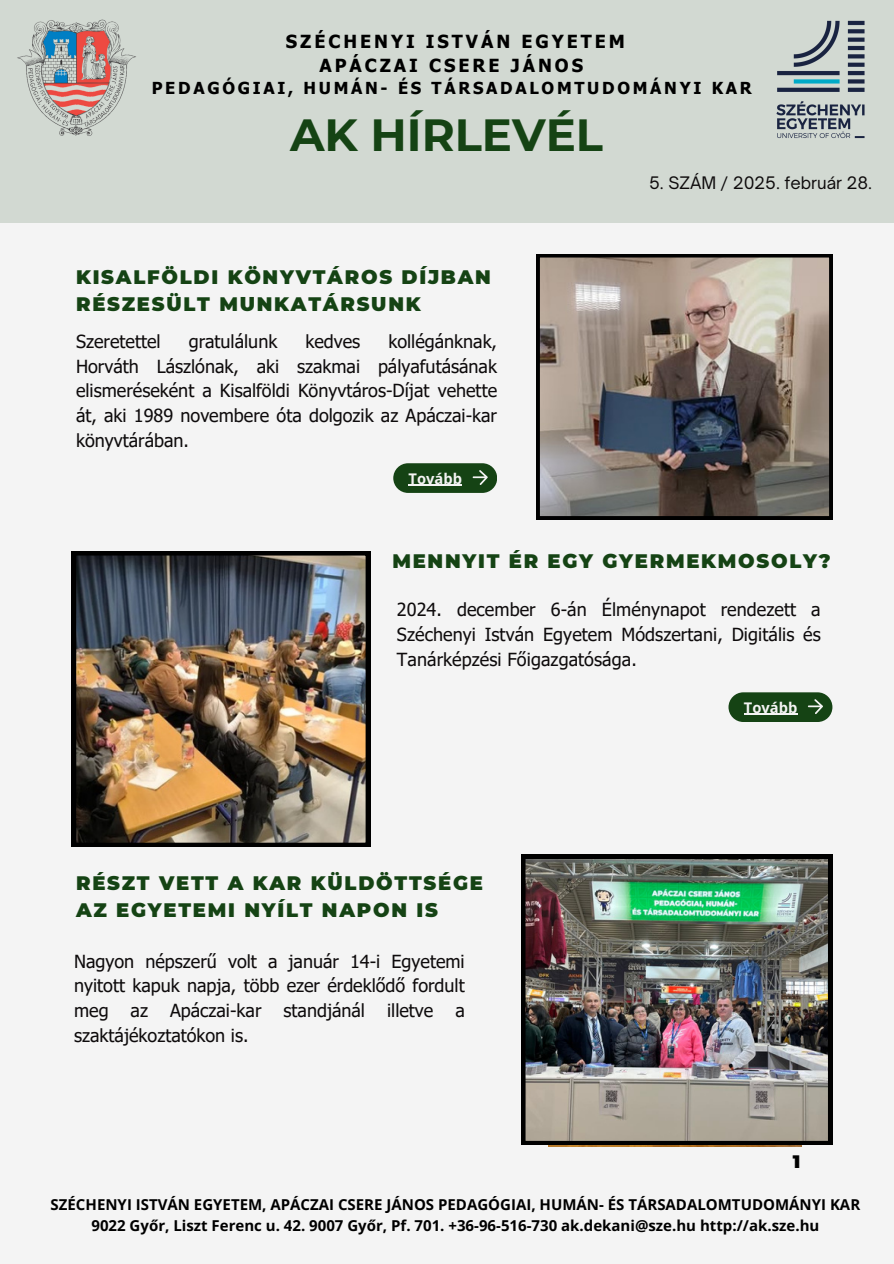
<style>
.page{position:relative;width:894px;height:1264px;background:#fff}
.page>*{position:absolute;margin:0;border:0;box-sizing:border-box;transform-origin:0 0}
.t1{font:700 45px "Montserrat";color:#154314}
.t2{font:900 19.5px/27px "Montserrat";letter-spacing:.09em;color:#154314}
.t3{font:18px/24.8px "Tahoma";color:#0e0b0c;text-align:justify}
.t4{font:700 18px/24.8px "Tahoma";letter-spacing:.165em;color:#000;text-align:center}
.t5{font:900 18px "Montserrat";color:#000}
.t6{font:700 16.5px "Tahoma";letter-spacing:.165em;color:#000}
.t7{font:16.5px "Open Sauce One";color:#0e0b0c}
.t8{font:700 15px/20.2px "Open Sans";color:#000;text-align:center}
.t9{font:700 14.7px "Open Sans";color:#f4f4f4}
</style>
<div class="page">
<div style="left:0;top:0;width:893px;height:1263px;background:#f4f4f4"></div>
<img style="left:72px;top:551px;width:298px;height:296px">
<img style="left:536px;top:254px;width:296px;height:265px">
<img style="left:521px;top:854px;width:311px;height:290px">
<div style="left:0;top:0;width:893px;height:222px;background:#d2d9d2"></div>
<img style="left:17px;top:19px;width:119px;height:117px">
<img style="left:776px;top:20px;width:89px;height:119px">
<div style="left:393px;top:463px;width:103px;height:29px;background:#154314;border-radius:15px"></div>
<svg style="left:472px;top:470px;width:15px;height:15px"></svg>
<hr style="left:408px;top:485px;width:54px;height:1px;background:#f4f4f4">
<div style="left:728px;top:692px;width:103px;height:29px;background:#154314;border-radius:15px"></div>
<svg style="left:807px;top:699px;width:15px;height:15px"></svg>
<hr style="left:743px;top:714px;width:54px;height:1px;background:#f4f4f4">
<p class="t4" style="left:286px;top:28px;width:340px">SZÉCHENYI ISTVÁN EGYETEM<br>APÁCZAI CSERE JÁNOS</p>
<p class="t6" style="left:152px;top:77px;width:601px">PEDAGÓGIAI, HUMÁN- ÉS TÁRSADALOMTUDOMÁNYI KAR</p>
<h3 class="t1" style="left:290px;top:108px;width:314px">AK HÍRLEVÉL</h3>
<h1 class="t2" style="left:76px;top:264px;width:416px">KISALFÖLDI KÖNYVTÁROS DÍJBAN<br>RÉSZESÜLT MUNKATÁRSUNK</h1>
<p class="t3" style="left:76px;top:328px;width:422px;text-indent:312px">kollégánknak, Horváth Lászlónak, aki szakmai pályafutásának elismeréseként a Kisalföldi Könyvtáros-Díjat vehette át, aki 1989 novembere óta dolgozik az Apáczai-kar könyvtárában.</p>
<p class="t3" style="left:76px;top:328px;width:86px">Szeretettel</p>
<p class="t3" style="left:189px;top:328px;width:90px">gratulálunk</p>
<p class="t3" style="left:305px;top:328px;width:56px">kedves</p>
<p class="t9" style="left:408px;top:468px;width:55px">Tovább</p>
<h6 class="t7" style="left:649px;top:172px;width:224px">5. SZÁM / 2025. február 28.</h6>
<p class="t2" style="left:392px;top:547px;width:440px">MENNYIT ÉR EGY GYERMEKMOSOLY?</p>
<p class="t3" style="left:397px;top:597px;width:425px">2024. december 6-án Élménynapot rendezett a Széchenyi István Egyetem Módszertani, Digitális és Tanárképzési Főigazgatósága.</p>
<p class="t2" style="left:76px;top:869px;width:408px">RÉSZT VETT A KAR KÜLDÖTTSÉGE<br>AZ EGYETEMI NYÍLT NAPON IS</p>
<h4 class="t3" style="left:74px;top:948px;width:392px">Nagyon népszerű volt a január 14-i Egyetemi nyitott kapuk napja, több ezer érdeklődő fordult meg az Apáczai-kar standjánál illetve a szaktájékoztatókon is.</h4>
<h2 class="t9" style="left:743px;top:697px;width:55px">Tovább</h2>
<p class="t5" style="left:792px;top:1150px;width:9px">1</p>
<h2 class="t8" style="left:51px;top:1194px;width:810px">SZÉCHENYI ISTVÁN EGYETEM, APÁCZAI CSERE JÁNOS PEDAGÓGIAI, HUMÁN- ÉS TÁRSADALOMTUDOMÁNYI KAR<br>9022 Győr, Liszt Ferenc u. 42. 9007 Győr, Pf. 701. +36-96-516-730 ak.dekani@sze.hu http://ak.sze.hu</h2>
</div>
